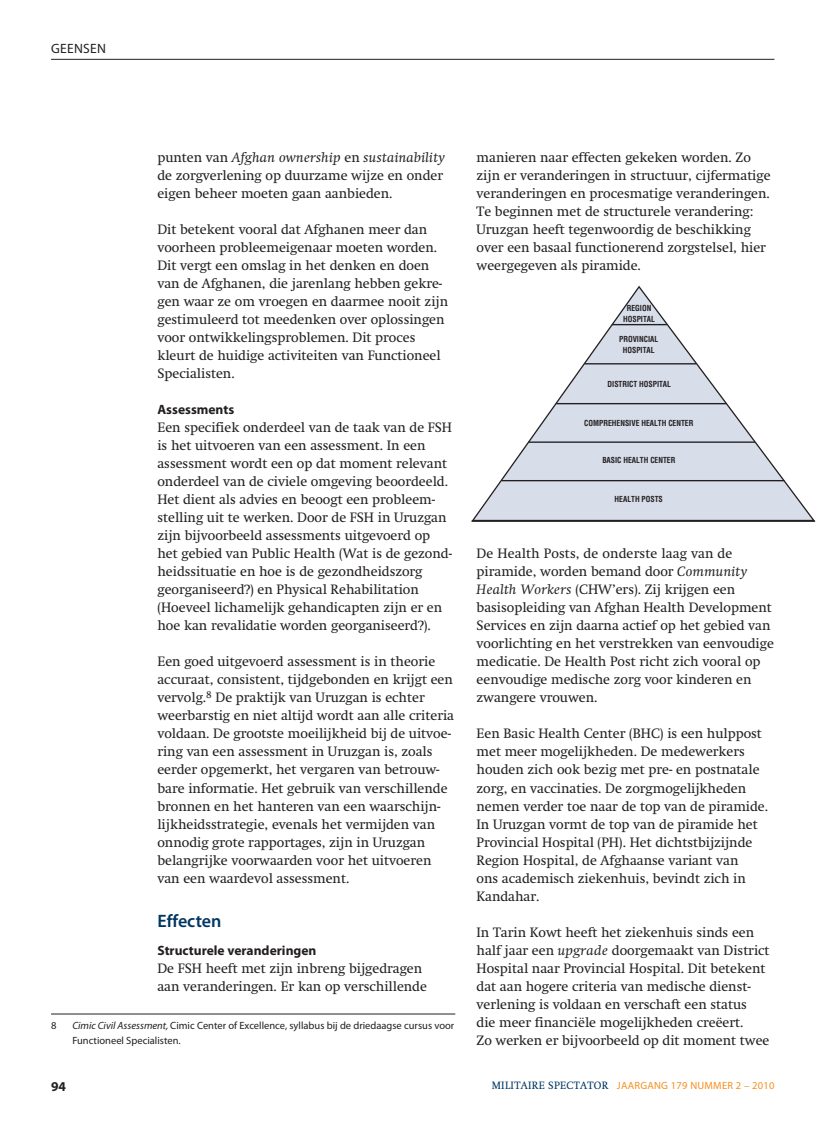
<style>
.page{position:relative;width:817px;height:1136px;background:#fff}
.page>*{position:absolute;margin:0;border:0;box-sizing:border-box;transform-origin:0 0}
.t1{font:600 18px "Myriad Pro";color:#003562}
.t2{font:13.5px/18px "Swift";color:#231f20}
.t3{font:700 13.5px "Myriad Pro";color:#231f20}
.t4{font:13.5px "Myriad Pro";letter-spacing:.02em;color:#231f20}
.t5{font:10.5px/15px "Myriad Pro";color:#231f20}
.t6{font:10.5px "Myriad Pro";letter-spacing:.025em;color:#f68f1e}
.t7{font:8.1px/10.8px "Helvetica Condensed Bold+PAHWYL";color:#231f20;text-align:center;scale:.94 1}
.s1{font-style:italic}
.s2{font-family:"Swift";color:#003562}
</style>
<div class="page">
<hr style="left:51px;top:59px;width:723px;height:1px;background:#231f20">
<hr style="left:51px;top:1013px;width:404px;height:1px;background:#231f20">
<svg style="left:472px;top:286px;width:342px;height:234px"></svg>
<hr style="left:611px;top:324px;width:55px;height:1px;background:#231f20">
<hr style="left:584px;top:363px;width:112px;height:1px;background:#231f20">
<hr style="left:556px;top:403px;width:170px;height:1px;background:#231f20">
<hr style="left:528px;top:441px;width:227px;height:2px;background:#231f20">
<hr style="left:501px;top:480px;width:283px;height:1px;background:#231f20">
<hr style="left:471px;top:520px;width:344px;height:2px;background:#231f20">
<p class="t4" style="left:51px;top:43px;width:56px">GEENSEN</p>
<p class="t2" style="left:157px;top:150px;width:289px">punten van <span class="s1">Afghan ownership</span> en <span class="s1">sustainability </span>de zorgverlening op duurzame wijze en onder eigen beheer moeten gaan aanbieden.</p>
<p class="t2" style="left:157px;top:222px;width:292px">Dit betekent vooral dat Afghanen meer dan voorheen probleemeigenaar moeten worden.<br>Dit vergt een omslag in het denken en doen van de Afghanen, die jarenlang hebben gekre&shy;gen waar ze om vroegen en daarmee nooit zijn gestimuleerd tot meedenken over oplossingen voor ontwikkelingsproblemen. Dit proces kleurt de huidige activiteiten van Functioneel Specialisten.</p>
<p class="t3" style="left:157px;top:404px;width:78px">Assessments</p>
<p class="t2" style="left:157px;top:420px;width:296px">Een specifiek onderdeel van de taak van de FSH is het uitvoeren van een assessment. In een assessment wordt een op dat moment relevant onderdeel van de civiele omgeving beoordeeld.<br>Het dient als advies en beoogt een probleem&shy;stelling uit te werken. Door de FSH in Uruzgan zijn bijvoorbeeld assessments uitgevoerd op het gebied van Public Health (Wat is de gezond&shy;heidssituatie en hoe is de gezondheidszorg georganiseerd?) en Physical Rehabilitation (Hoeveel lichamelijk gehandicapten zijn er en hoe kan revalidatie worden georganiseerd?).</p>
<p class="t2" style="left:157px;top:654px;width:298px">Een goed uitgevoerd assessment is in theorie accuraat, consistent, tijdgebonden en krijgt een vervolg.<sup>8</sup> De praktijk van Uruzgan is echter weerbarstig en niet altijd wordt aan alle criteria voldaan. De grootste moeilijkheid bij de uitvoe&shy;ring van een assessment in Uruzgan is, zoals eerder opgemerkt, het vergaren van betrouw&shy;bare informatie. Het gebruik van verschillende bronnen en het hanteren van een waarschijn&shy;lijkheidsstrategie, evenals het vermijden van onnodig grote rapportages, zijn in Uruzgan belangrijke voorwaarden voor het uitvoeren van een waardevol assessment.</p>
<h1 class="t1" style="left:157px;top:914px;width:65px">Effecten</h1>
<p class="t3" style="left:157px;top:944px;width:160px">Structurele veranderingen</p>
<p class="t2" style="left:157px;top:960px;width:271px">De FSH heeft met zijn inbreng bijgedragen aan veranderingen. Er kan op verschillende</p>
<p class="t5" style="left:51px;top:1018px;width:7px">8</p>
<p class="t5" style="left:72px;top:1018px;width:383px"><span class="s1">Cimic Civil Assessment,</span> Cimic Center of Excellence, syllabus bij de driedaagse cursus voor<br>Functioneel Specialisten.</p>
<p class="t2" style="left:476px;top:150px;width:295px">manieren naar effecten gekeken worden. Zo zijn er veranderingen in structuur, cijfermatige veranderingen en procesmatige veranderingen.<br>Te beginnen met de structurele verandering:<br>Uruzgan heeft tegenwoordig de beschikking over een basaal functionerend zorgstelsel, hier weergegeven als piramide.</p>
<p class="t7" style="left:623px;top:303px;width:35px">REGION<br>HOSPITAL</p>
<p class="t7" style="left:619px;top:334px;width:43px">PROVINCIAL<br>HOSPITAL</p>
<p class="t7" style="left:607px;top:378px;width:69px">DISTRICT HOSPITAL</p>
<p class="t7" style="left:584px;top:417px;width:118px">COMPREHENSIVE HEALTH CENTER</p>
<p class="t7" style="left:602px;top:455px;width:79px">BASIC HEALTH CENTER</p>
<p class="t7" style="left:614px;top:493px;width:53px">HEALTH POSTS</p>
<p class="t2" style="left:476px;top:546px;width:299px">De Health Posts, de onderste laag van de piramide, worden bemand door <span class="s1">Community Health Workers</span> (CHW’ers). Zij krijgen een basisopleiding van Afghan Health Development Services en zijn daarna actief op het gebied van voorlichting en het verstrekken van eenvoudige medicatie. De Health Post richt zich vooral op eenvoudige medische zorg voor kinderen en zwangere vrouwen.</p>
<p class="t2" style="left:476px;top:726px;width:293px">Een Basic Health Center (BHC) is een hulppost met meer mogelijkheden. De medewerkers houden zich ook bezig met pre- en postnatale zorg, en vaccinaties. De zorgmogelijkheden nemen verder toe naar de top van de piramide.<br>In Uruzgan vormt de top van de piramide het Provincial Hospital (PH). Het dichtstbijzijnde Region Hospital, de Afghaanse variant van<br>ons academisch ziekenhuis, bevindt zich in Kandahar.</p>
<p class="t2" style="left:476px;top:924px;width:294px">In Tarin Kowt heeft het ziekenhuis sinds een half jaar een <span class="s1">upgrade</span> doorgemaakt van District Hospital naar Provincial Hospital. Dit betekent dat aan hogere criteria van medische dienst&shy;verlening is voldaan en verschaft een status<br>die meer financiële mogelijkheden creëert.<br>Zo werken er bijvoorbeeld op dit moment twee</p>
<p class="t3" style="left:51px;top:1081px;width:16px">94</p>
<p class="t6" style="left:491px;top:1080px;width:284px"><span class="s2">MILITAIRE SPECTATOR</span> JAARGANG 179 NUMMER 2 – 2010</p>
</div>
